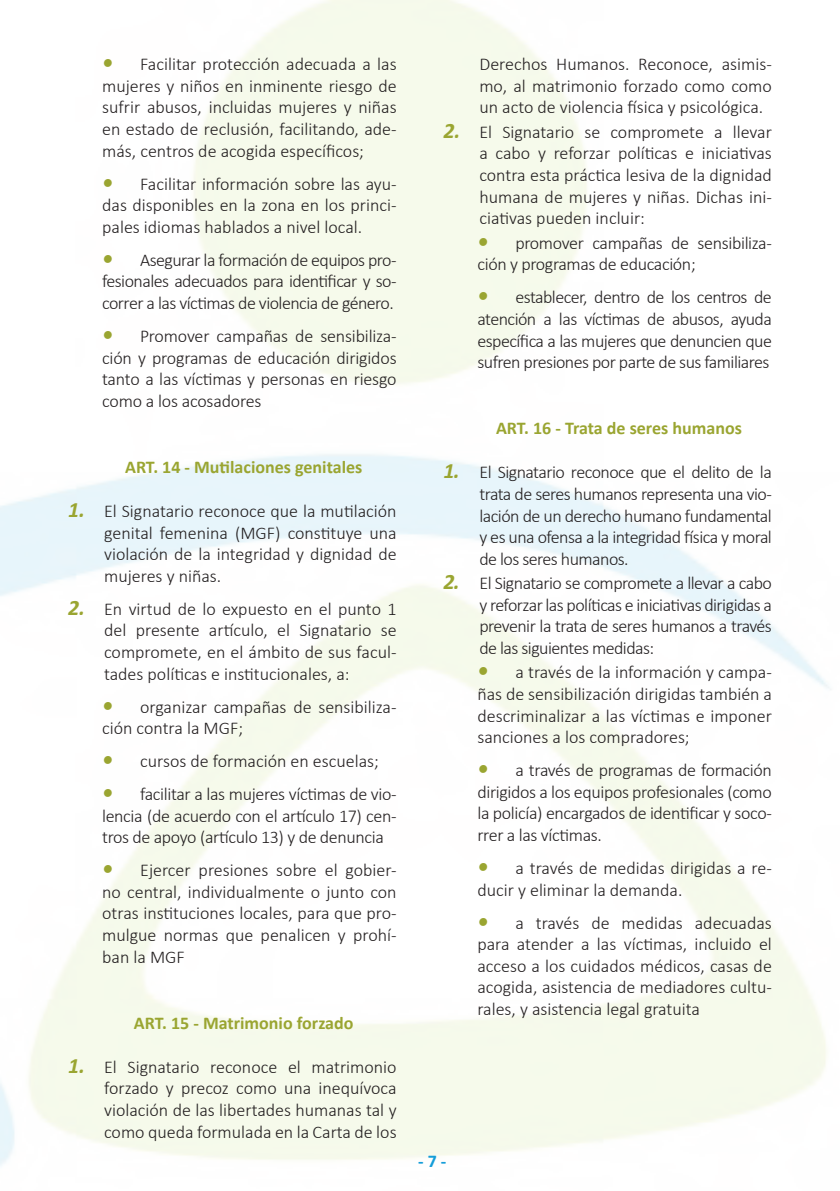
<style>
.page{position:relative;width:840px;height:1191px;background:#fff}
.page>*{position:absolute;margin:0;border:0;box-sizing:border-box;transform-origin:0 0}
.t1{font:300 18px/21.6px "Calibri";color:#231f20;text-align:justify}
.t2{font:700 18px "Calibri";color:#9aa531}
.t3{font:300 18px/21.6px "Calibri";letter-spacing:-.02em;color:#231f20}
.t4{font:700 18px "Calibri";color:#149dd9}
.s1{font-weight:700;font-style:italic;font-size:22px;color:#9aa531}
</style>
<div class="page">
<p class="t1" style="left:102px;top:53px;width:296px"><span class="s1">•</span> Facilitar protección adecuada a las mujeres y niños en inminente riesgo de sufrir abusos, incluidas mujeres y niñas en estado de reclusión, facilitando, ade&shy;más, centros de acogida específicos;</p>
<p class="t1" style="left:102px;top:173px;width:296px"><span class="s1">•</span> Facilitar información sobre las ayu&shy;das disponibles en la zona en los princi&shy;pales idiomas hablados a nivel local.</p>
<p class="t1" style="left:102px;top:249px;width:296px"><span class="s1">•</span> Asegurar la formación de equipos pro&shy;fesionales adecuados para identificar y so&shy;correr a las víctimas de violencia de género.</p>
<p class="t1" style="left:102px;top:325px;width:296px"><span class="s1">•</span> Promover campañas de sensibiliza&shy;ción y programas de educación dirigidos tanto a las víctimas y personas en riesgo como a los acosadores</p>
<p class="t2" style="left:125px;top:454px;width:238px">ART. 14 - Mutilaciones genitales</p>
<p class="t1" style="left:104px;top:500px;width:294px;text-indent:-36px"><span class="s1">1.</span> El Signatario reconoce que la mutilación genital femenina (MGF) constituye una violación de la integridad y dignidad de mujeres y niñas.</p>
<p class="t1" style="left:104px;top:598px;width:294px;text-indent:-36px"><span class="s1">2.</span> En virtud de lo expuesto en el punto 1 del presente artículo, el Signatario se compromete, en el ámbito de sus facul&shy;tades políticas e institucionales, a:</p>
<p class="t1" style="left:102px;top:695px;width:296px"><span class="s1">•</span> organizar campañas de sensibiliza&shy;ción contra la MGF;</p>
<p class="t1" style="left:102px;top:750px;width:278px"><span class="s1">•</span> cursos de formación en escuelas;</p>
<p class="t1" style="left:102px;top:783px;width:296px"><span class="s1">•</span> facilitar a las mujeres víctimas de vio&shy;lencia (de acuerdo con el artículo 17) cen&shy;tros de apoyo (artículo 13) y de denuncia</p>
<p class="t1" style="left:102px;top:859px;width:296px"><span class="s1">•</span> Ejercer presiones sobre el gobier&shy;no central, individualmente o junto con otras instituciones locales, para que pro&shy;mulgue normas que penalicen y prohí&shy;ban la MGF</p>
<p class="t2" style="left:134px;top:1009px;width:221px">ART. 15 - Matrimonio forzado</p>
<p class="t1" style="left:104px;top:1055px;width:294px;text-indent:-36px"><span class="s1">1.</span> El Signatario reconoce el matrimonio forzado y precoz como una inequívoca violación de las libertades humanas tal y como queda formulada en la Carta de los</p>
<p class="t1" style="left:479px;top:53px;width:294px">Derechos Humanos. Reconoce, asimis&shy;mo, al matrimonio forzado como como un acto de violencia física y psicológica.</p>
<p class="t1" style="left:479px;top:121px;width:294px;text-indent:-36px"><span class="s1">2.</span> El Signatario se compromete a llevar a cabo y reforzar políticas e iniciativas contra esta práctica lesiva de la dignidad humana de mujeres y niñas. Dichas ini&shy;ciativas pueden incluir:</p>
<p class="t3" style="left:477px;top:232px;width:296px"><span class="s1">•</span> promover campañas de sensibiliza&shy;ción y programas de educación;</p>
<p class="t1" style="left:477px;top:286px;width:296px"><span class="s1">•</span> establecer, dentro de los centros de atención a las víctimas de abusos, ayuda específica a las mujeres que denuncien que sufren presiones por parte de sus familiares</p>
<p class="t2" style="left:495px;top:415px;width:247px">ART. 16 - Trata de seres humanos</p>
<p class="t1" style="left:479px;top:461px;width:294px;text-indent:-36px"><span class="s1">1.</span> El Signatario reconoce que el delito de la trata de seres humanos representa una vio&shy;lación de un derecho humano fundamental y es una ofensa a la integridad física y moral de los seres humanos.</p>
<p class="t1" style="left:479px;top:572px;width:294px;text-indent:-36px"><span class="s1">2.</span> El Signatario se compromete a llevar a cabo y reforzar las políticas e iniciativas dirigidas a prevenir la trata de seres humanos a través de las siguientes medidas:</p>
<p class="t1" style="left:477px;top:661px;width:296px"><span class="s1">•</span> a través de la información y campa&shy;ñas de sensibilización dirigidas también a descriminalizar a las víctimas e imponer sanciones a los compradores;</p>
<p class="t1" style="left:477px;top:759px;width:296px"><span class="s1">•</span> a través de programas de formación dirigidos a los equipos profesionales (como la policía) encargados de identificar y soco&shy;rrer a las víctimas.</p>
<p class="t1" style="left:477px;top:857px;width:296px"><span class="s1">•</span> a través de medidas dirigidas a re&shy;ducir y eliminar la demanda.</p>
<p class="t1" style="left:477px;top:911px;width:296px"><span class="s1">•</span> a través de medidas adecuadas para atender a las víctimas, incluido el acceso a los cuidados médicos, casas de acogida, asistencia de mediadores cultu&shy;rales, y asistencia legal gratuita</p>
<p class="t4" style="left:418px;top:1148px;width:30px">- 7 -</p>
</div>
